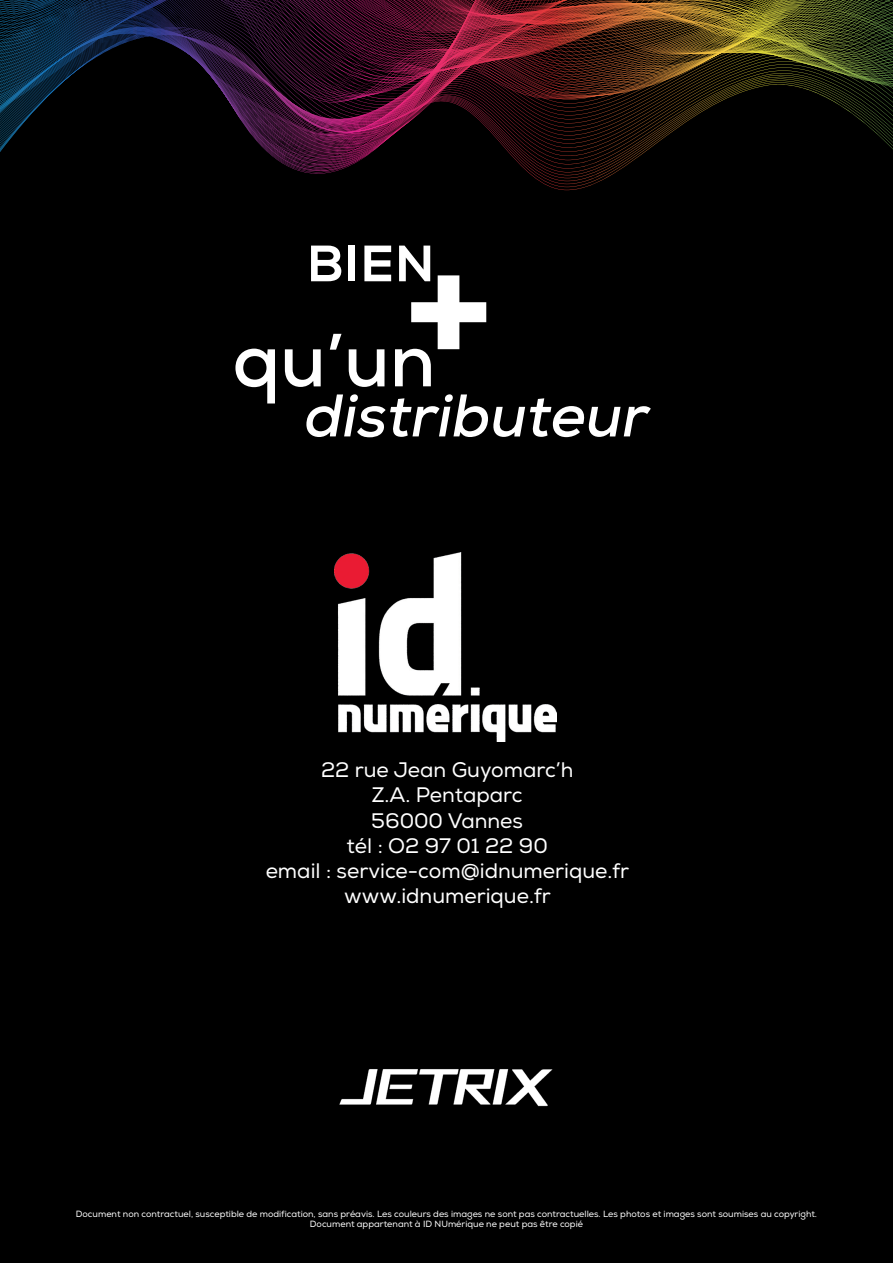
<style>
.page{position:relative;width:893px;height:1263px;background:#000}
.page>*{position:absolute;margin:0;border:0;box-sizing:border-box;transform-origin:0 0}
.t1{font:800 180px "Nexa";color:#fff}
.t2{font:700 75px "Nexa";color:#fff}
.t3{font:italic 700 60px "Nexa";color:#fff}
.t4{font:800 51px "Nexa";color:#fff}
.t5{font:21px/25.2px "Nexa";color:#fff;text-align:center}
.t6{font:9px/10.8px "Nexa";color:#fff;text-align:center}
</style>
<div class="page">
<svg style="left:282px;top:163px;width:73px;height:11px"></svg>
<svg style="left:0;top:133px;width:531px;height:30px"></svg>
<svg style="left:0;top:114px;width:31px;height:14px"></svg>
<svg style="left:201px;top:133px;width:352px;height:11px"></svg>
<svg style="left:204px;top:128px;width:352px;height:12px"></svg>
<svg style="left:237px;top:0;width:656px;height:128px"></svg>
<svg style="left:0;top:0;width:761px;height:114px"></svg>
<img style="left:0;top:0;width:756px;height:109px">
<img style="left:335px;top:553px;width:221px;height:189px">
<img style="left:339px;top:1069px;width:214px;height:38px">
<h3 class="t4" style="left:307px;top:232px;width:129px">BIEN</h3>
<h1 class="t1" style="left:403px;top:202px;width:94px">+</h1>
<h2 class="t2" style="left:232px;top:312px;width:205px">qu’un</h2>
<h3 class="t3" style="left:305px;top:377px;width:346px">distributeur</h3>
<h3 class="t5" style="left:266px;top:758px;width:365px">22 rue Jean Guyomarc’h<br>Z.A. Pentaparc<br>56000 Vannes<br>tél : O2 97 01 22 90<br>email : service-com@idnumerique.fr www.idnumerique.fr</h3>
<p class="t6" style="left:76px;top:1208px;width:743px">Document non contractuel, susceptible de modification, sans préavis. Les couleurs des images ne sont pas contractuelles. Les photos et images sont soumises au copyright.<br>Document appartenant à ID NUmérique ne peut pas être copié</p>
</div>
